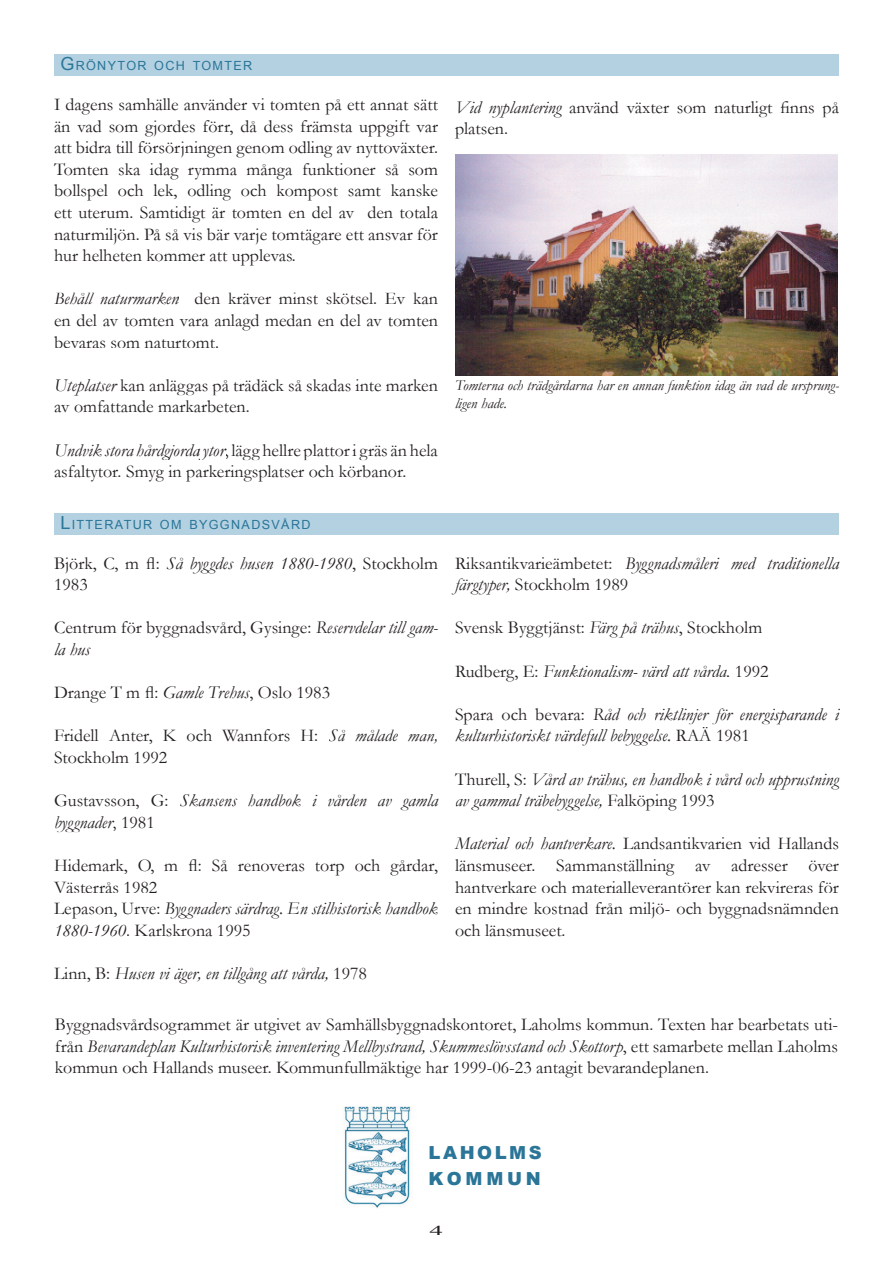
<style>
.page{position:relative;width:893px;height:1263px;background:#fff}
.page>*{position:absolute;margin:0;border:0;box-sizing:border-box;transform-origin:0 0}
.t1{font:18px/21.6px "Garamond";color:#231f20}
.t2{font:italic 18px/21.6px "Garamond";color:#231f20}
.t3{font:900 18px/26.1px "Arial";letter-spacing:.14em;color:#2a7598}
.t4{font:italic 15px/18px "Garamond";color:#231f20}
.t5{font:13.5px "Times New Roman";color:#231f20;scale:2 1}
.t6{font:12.6px "Arial";letter-spacing:.105em;color:#2a7598}
.s1{font-size:18px}
.s2{font-style:italic}
.s3{font-style:normal}
</style>
<div class="page">
<div style="left:54px;top:54px;width:785px;height:22px;background:#b4d1e2"></div>
<img style="left:344px;top:1107px;width:67px;height:101px">
<div style="left:54px;top:513px;width:785px;height:21px;background:#b4d1e2"></div>
<img style="left:455px;top:154px;width:383px;height:222px">
<p class="t6" style="left:60px;top:57px;width:194px"><span class="s1">G</span>RÖNYTOR OCH TOMTER</p>
<p class="t1" style="left:54px;top:93px;width:385px;text-align:justify">I dagens samhälle använder vi tomten på ett annat sätt än vad som gjordes förr, då dess främsta uppgift var att bidra till försörjningen genom odling av nyttoväxter.<br>Tomten ska idag rymma många funktioner så som bollspel och lek, odling och kompost samt kanske ett uterum. Samtidigt är tomten en del av den totala naturmiljön. På så vis bär varje tomtägare ett ansvar för hur helheten kommer att upplevas.</p>
<p class="t1" style="left:54px;top:287px;width:385px;text-align:justify"><span class="s2">Behåll naturmarken</span> den kräver minst skötsel. Ev kan en del av tomten vara anlagd medan en del av tomten bevaras som naturtomt.</p>
<p class="t1" style="left:54px;top:374px;width:385px"><span class="s2">Uteplatser</span> kan anläggas på trädäck så skadas inte marken av omfattande markarbeten.</p>
<p class="t1" style="left:54px;top:439px;width:385px"><span class="s2">Undvik stora hårdgjorda ytor</span>, lägg hellre plattor i gräs än hela asfaltytor. Smyg in parkeringsplatser och körbanor.</p>
<p class="t1" style="left:455px;top:96px;width:385px"><span class="s2">Vid nyplantering</span> använd växter som naturligt finns på platsen.</p>
<p class="t4" style="left:455px;top:376px;width:386px">Tomterna och trädgårdarna har en annan funktion idag än vad de ursprung&shy;ligen hade.</p>
<p class="t6" style="left:60px;top:516px;width:252px"><span class="s1">L</span>ITTERATUR OM BYGGNADSVÅRD</p>
<p class="t1" style="left:54px;top:552px;width:385px">Björk, C, m fl: <span class="s2">Så byggdes husen 1880-1980</span>, Stockholm<br>1983</p>
<p class="t1" style="left:54px;top:616px;width:386px">Centrum för byggnadsvård, Gysinge: <span class="s2">Reservdelar till gam&shy;la hus</span></p>
<p class="t1" style="left:54px;top:681px;width:278px">Drange T m fl: <span class="s2">Gamle Trehus</span>, Oslo 1983</p>
<p class="t1" style="left:54px;top:724px;width:385px">Fridell Anter, K och Wannfors H: <span class="s2">Så målade man,<br></span>Stockholm 1992</p>
<p class="t2" style="left:54px;top:789px;width:385px"><span class="s3">Gustavsson, G:</span> Skansens handbok i vården av gamla byggnader<span class="s3">, 1981</span></p>
<p class="t1" style="left:54px;top:854px;width:385px">Hidemark, O, m fl: Så renoveras torp och gårdar, Västerrås 1982<br>Lepason, Urve: <span class="s2">Byggnaders särdrag. En stilhistorisk handbok 1880-1960</span>. Karlskrona 1995</p>
<p class="t2" style="left:54px;top:962px;width:314px"><span class="s3">Linn, B:</span> Husen vi äger, en tillgång att vårda, <span class="s3">1978</span></p>
<p class="t2" style="left:455px;top:552px;width:385px"><span class="s3">Riksantikvarieämbetet:</span> Byggnadsmåleri med traditionella färgtyper, <span class="s3">Stockholm 1989</span></p>
<p class="t1" style="left:455px;top:616px;width:309px">Svensk Byggtjänst: <span class="s2">Färg på trähus</span>, Stockholm</p>
<p class="t2" style="left:455px;top:660px;width:315px"><span class="s3">Rudberg, E:</span> Funktionalism- värd att vårda. <span class="s3">1992</span></p>
<p class="t2" style="left:455px;top:703px;width:385px"><span class="s3">Spara och bevara:</span> Råd och riktlinjer för energisparande i kulturhistoriskt värdefull bebyggelse. <span class="s3">RAÄ 1981</span></p>
<p class="t2" style="left:455px;top:768px;width:385px"><span class="s3">Thurell, S:</span> Vård av trähus, en handbok i vård och upprustning av gammal träbebyggelse, <span class="s3">Falköping 1993</span></p>
<p class="t1" style="left:455px;top:832px;width:385px;text-align:justify"><span class="s2">Material och hantverkare.</span> Landsantikvarien vid Hallands länsmuseer. Sammanställning av adresser över hantverkare och materialleverantörer kan rekvireras för en mindre kostnad från miljö- och byggnadsnämnden och länsmuseet.</p>
<p class="t1" style="left:55px;top:1013px;width:785px;text-align:justify">Byggnadsvårdsogrammet är utgivet av Samhällsbyggnadskontoret, Laholms kommun. Texten har bearbetats uti&shy;från <span class="s2">Bevarandeplan Kulturhistorisk inventering Mellbystrand, Skummeslövsstand och Skottorp</span>, ett samarbete mellan Laholms kommun och Hallands museer. Kommunfullmäktige har 1999-06-23 antagit bevarandeplanen.</p>
<p class="t3" style="left:429px;top:1139px;width:115px">LAHOLMS<br>KOMMUN</p>
<p class="t5" style="left:429px;top:1221px;width:8px">4</p>
</div>
